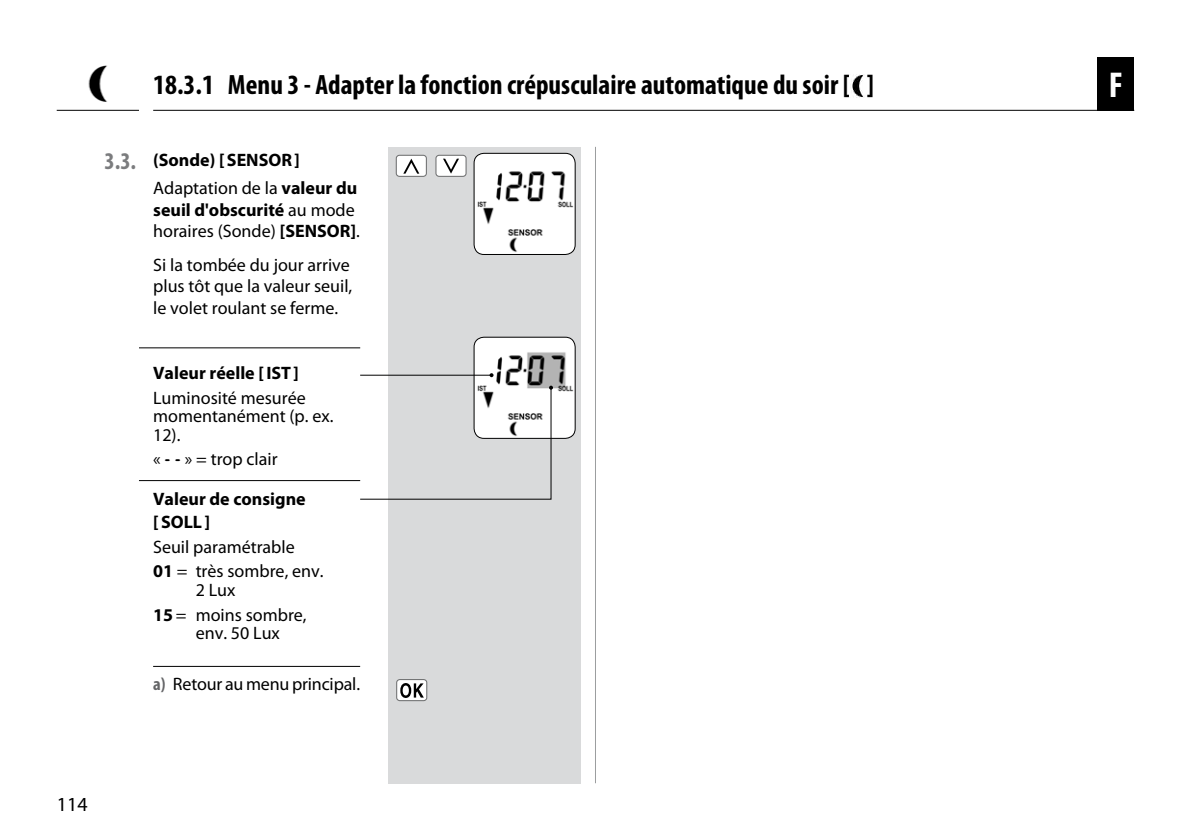
<style>
.page{position:relative;width:1191px;height:840px;background:#fff}
.page>*{position:absolute;margin:0;border:0;box-sizing:border-box;transform-origin:0 0}
.t1{font:700 condensed 36px "Myriad Pro";color:#fff}
.t2{font:700 condensed 28px "Myriad Pro";color:#000}
.t3{font:20px "Myriad Pro";color:#000}
.t4{font:18px/21.6px "Myriad Pro";color:#000}
.t5{font:700 18px/27.8px "Myriad Pro";color:#000}
.s1{font-stretch:condensed;font-size:24px;color:#7b7c7e}
.s2{font-weight:400}
.s3{font-family:"LCDSH";font-weight:400;font-size:20px}
.s4{font-weight:700}
.s5{font-weight:700;font-stretch:condensed;color:#646567}
</style>
<div class="page">
<hr style="left:153px;top:110px;width:981px;height:1px;background:#000">
<hr style="left:57px;top:110px;width:82px;height:1px;background:#000">
<hr style="left:595px;top:147px;width:1px;height:635px;background:#9c9e9f">
<div style="left:388px;top:147px;width:193px;height:635px;background:#d9dadb"></div>
<div style="left:1097px;top:57px;width:37px;height:54px;background:#000"></div>
<img style="left:88px;top:65px;width:19px;height:37px">
<hr style="left:153px;top:665px;width:207px;height:1px;background:#000">
<svg style="left:397px;top:679px;width:30px;height:21px"></svg>
<div style="left:396px;top:678px;width:31px;height:22px;border:1px solid #707172;border-radius:3px"></div>
<svg style="left:400px;top:682px;width:24px;height:15px"></svg>
<div style="left:396px;top:155px;width:30px;height:21px;background:#fff;border-radius:3px"></div>
<div style="left:396px;top:155px;width:31px;height:22px;border:1px solid #707172;border-radius:3px"></div>
<svg style="left:403px;top:158px;width:16px;height:15px"></svg>
<div style="left:436px;top:155px;width:30px;height:21px;background:#fff;border-radius:3px"></div>
<div style="left:435px;top:155px;width:31px;height:22px;border:1px solid #707172;border-radius:3px"></div>
<svg style="left:443px;top:158px;width:16px;height:15px"></svg>
<img style="left:475px;top:337px;width:100px;height:101px">
<div style="left:473px;top:336px;width:102px;height:102px;border:1px solid #000;border-radius:10px"></div>
<hr style="left:360px;top:374px;width:131px;height:1px;background:#000">
<svg style="left:489px;top:373px;width:4px;height:4px"></svg>
<svg style="left:359px;top:385px;width:194px;height:115px"></svg>
<hr style="left:139px;top:347px;width:221px;height:1px;background:#000">
<hr style="left:139px;top:480px;width:221px;height:1px;background:#000">
<img style="left:852px;top:74px;width:12px;height:23px">
<img style="left:475px;top:153px;width:100px;height:101px">
<div style="left:473px;top:153px;width:102px;height:102px;border:1px solid #000;border-radius:10px"></div>
<h2 class="t2" style="left:153px;top:67px;width:722px">18.3.1 Menu 3 - Adapter la fonction crépusculaire automatique du soir [ ]</h2>
<p class="t5" style="left:153px;top:145px;width:205px;text-indent:-49px"><span class="s1">3.3.</span> (Sonde) [SENSOR]<br><span class="s2">Adaptation de la</span> valeur du</p>
<p class="t5" style="left:153px;top:198px;width:208px;line-height:21.6px">seuil d'obscurité <span class="s2">au mode horaires (Sonde)</span> [SENSOR]<span class="s2">.</span></p>
<p class="t4" style="left:153px;top:254px;width:201px">Si la tombée du jour arrive plus tôt que la valeur seuil, le volet roulant se ferme.</p>
<p class="t5" style="left:153px;top:358px;width:147px">Valeur réelle [IST]</p>
<p class="t4" style="left:153px;top:389px;width:182px;line-height:18.4px">Luminosité mesurée momentanément (p. ex.<br>12).</p>
<p class="t5" style="left:153px;top:438px;width:154px;line-height:39.6px"><span class="s2">«</span> <span class="s3">- -</span> <span class="s2">» = trop clair<br></span>Valeur de consigne</p>
<p class="t5" style="left:153px;top:506px;width:58px">[SOLL]</p>
<p class="t4" style="left:153px;top:534px;width:172px;line-height:24.6px">Seuil paramétrable<br><span class="s4">01</span> = très sombre, env.</p>
<p class="t4" style="left:153px;top:577px;width:155px;line-height:25px;text-indent:43px">2 Lux<br><span class="s4">15</span> = moins sombre,</p>
<p class="t4" style="left:196px;top:622px;width:86px">env. 50 Lux</p>
<p class="t4" style="left:153px;top:672px;width:208px"><span class="s5">a)</span> Retour au menu principal.</p>
<p class="t3" style="left:57px;top:792px;width:33px">114</p>
<h1 class="t1" style="left:1108px;top:63px;width:16px">F</h1>
</div>
